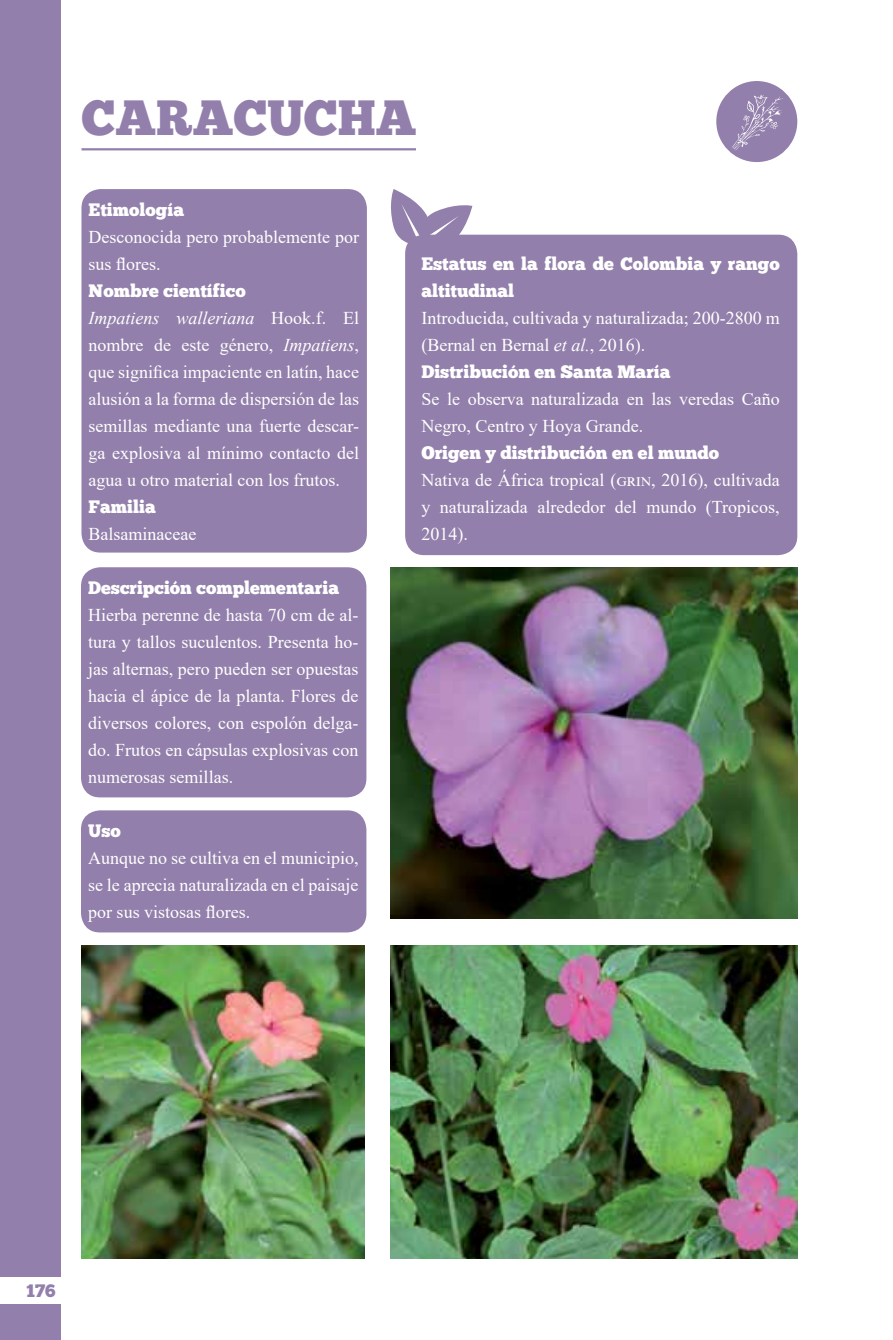
<style>
.page{position:relative;width:893px;height:1340px;background:#fff}
.page>*{position:absolute;margin:0;border:0;box-sizing:border-box;transform-origin:0 0}
.t1{font:49.5px "Chunk Five";color:#927fab}
.t2{font:18px/27px "Times New Roman";color:#fff;text-align:justify}
.t3{font:18px/27px "Chunk Five";color:#fff}
.t4{font:18px "Chunk Five";color:#927fab}
.s1{font-style:italic}
</style>
<div class="page">
<div style="left:0;top:0;width:61px;height:1276px;background:#927fab"></div>
<div style="left:0;top:1304px;width:61px;height:35px;background:#927fab"></div>
<div style="left:405px;top:235px;width:392px;height:320px;background:#927fab;border-radius:19px"></div>
<hr style="left:81px;top:148px;width:335px;height:2px;background:#927fab">
<svg style="left:391px;top:189px;width:81px;height:65px"></svg>
<div style="left:81px;top:189px;width:286px;height:363px;background:#927fab;border-radius:19px"></div>
<div style="left:81px;top:567px;width:285px;height:230px;background:#927fab;border-radius:19px"></div>
<div style="left:81px;top:810px;width:285px;height:122px;background:#927fab;border-radius:19px"></div>
<img style="left:391px;top:567px;width:406px;height:351px">
<img style="left:81px;top:945px;width:283px;height:313px">
<img style="left:391px;top:945px;width:406px;height:313px">
<div style="left:716px;top:81px;width:81px;height:81px;background:#927fab;border-radius:50%"></div>
<svg style="left:732px;top:94px;width:51px;height:57px"></svg>
<h1 class="t1" style="left:81px;top:88px;width:337px">CARACUCHA</h1>
<p class="t3" style="left:89px;top:196px;width:97px">Etimología</p>
<p class="t2" style="left:89px;top:223px;width:272px">Desconocida pero probablemente por sus flores.</p>
<p class="t3" style="left:89px;top:277px;width:159px">Nombre científico</p>
<p class="t2" style="left:89px;top:304px;width:272px"><span class="s1">Impatiens walleriana</span> Hook.f. El nombre de este género, <span class="s1">Impatiens</span>, que significa impaciente en latín, hace alusión a la forma de dispersión de las semillas mediante una fuerte descar&shy;ga explosiva al mínimo contacto del agua u otro material con los frutos.</p>
<p class="t3" style="left:89px;top:493px;width:69px">Familia</p>
<p class="t2" style="left:89px;top:520px;width:109px">Balsaminaceae</p>
<p class="t3" style="left:88px;top:574px;width:252px">Descripción complementaria</p>
<p class="t2" style="left:88px;top:601px;width:272px">Hierba perenne de hasta 70 cm de al&shy;tura y tallos suculentos. Presenta ho&shy;jas alternas, pero pueden ser opuestas hacia el ápice de la planta. Flores de diversos colores, con espolón delga&shy;do. Frutos en cápsulas explosivas con numerosas semillas.</p>
<p class="t3" style="left:88px;top:817px;width:34px">Uso</p>
<p class="t2" style="left:88px;top:844px;width:272px">Aunque no se cultiva en el municipio, se le aprecia naturalizada en el paisaje por sus vistosas flores.</p>
<p class="t3" style="left:421px;top:250px;width:360px">Estatus en la flora de Colombia y rango altitudinal</p>
<p class="t2" style="left:421px;top:304px;width:360px">Introducida, cultivada y naturalizada; 200-2800 m (Bernal en Bernal <span class="s1">et al.</span>, 2016).</p>
<p class="t3" style="left:421px;top:358px;width:251px">Distribución en Santa María</p>
<p class="t2" style="left:421px;top:385px;width:360px">Se le observa naturalizada en las veredas Caño<br>Negro, Centro y Hoya Grande.</p>
<p class="t3" style="left:421px;top:439px;width:299px">Origen y distribución en el mundo</p>
<p class="t2" style="left:421px;top:466px;width:360px">Nativa de África tropical (GRIN, 2016), cultivada y naturalizada alrededor del mundo (Tropicos, 2014).</p>
<p class="t4" style="left:26px;top:1279px;width:31px">176</p>
</div>
